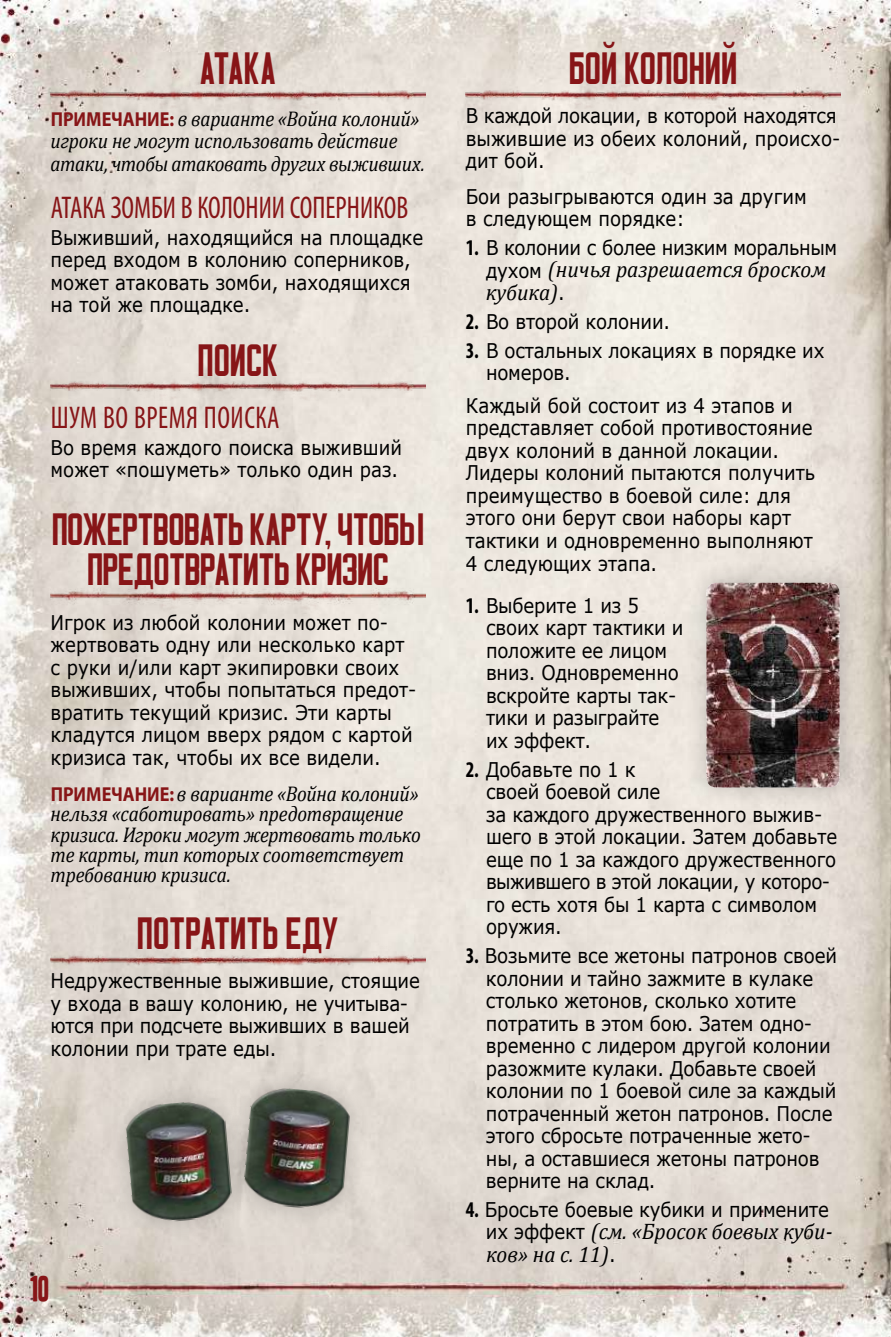
<style>
.page{position:relative;width:891px;height:1337px;background:#fff}
.page>*{position:absolute;margin:0;border:0;box-sizing:border-box;transform-origin:0 0}
.t1{font:45px/40.5px "Matthan Sans NC";letter-spacing:-.015em;color:#871517;text-align:center}
.t2{font:condensed 31.5px "Myriad Pro";color:#871517;scale:.9 1}
.t3{font:condensed 31.5px "Myriad Pro";letter-spacing:.02em;color:#871517;scale:.9 1}
.t4{font:31.5px "Headline HPLHS One";color:#871517}
.t5{font:italic 22.5px/22.5px "Cambria";color:#000;scale:.95 1}
.t6{font:italic 21.38px/20.2px "Cambria";letter-spacing:-.015em;color:#000;scale:.9 1}
.t7{font:20.25px/22.5px "Verdana";letter-spacing:-.01em;color:#000;scale:.9 1}
.s1{font-family:"Myriad Pro";font-weight:700;font-style:normal;font-size:20.25px;color:#871517}
.s2{font-family:"Myriad Pro";font-weight:700;font-stretch:condensed;font-size:22.5px}
.s3{font-family:"Verdana";font-style:normal;font-size:20.25px}
</style>
<div class="page">
<img style="left:0;top:0;width:891px;height:1336px">
<div style="left:684px;top:560px;width:179px;height:250px;background:#000;opacity:.21"></div>
<img style="left:706px;top:583px;width:134px;height:204px">
<div style="left:222px;top:1066px;width:149px;height:163px;background:#dfd8d0"></div>
<img style="left:253px;top:1085px;width:99px;height:126px">
<div style="left:104px;top:1080px;width:149px;height:162px;background:#000;opacity:.21"></div>
<img style="left:124px;top:1099px;width:110px;height:125px">
<img style="left:51px;top:76px;width:374px;height:33px">
<img style="left:51px;top:367px;width:374px;height:33px">
<img style="left:51px;top:581px;width:374px;height:33px">
<img style="left:51px;top:937px;width:374px;height:29px">
<img style="left:466px;top:76px;width:374px;height:33px">
<h1 class="t1" style="left:200px;top:47px;width:78px">АТАКА</h1>
<p class="t6" style="left:51px;top:106px;width:418px;line-height:22.5px"><span class="s1">ПРИМЕЧАНИЕ:</span> в варианте «Война колоний» игроки не могут использовать действие атаки, чтобы атаковать других выживших.</p>
<h2 class="t2" style="left:51px;top:189px;width:399px">АТАКА ЗОМБИ В КОЛОНИИ СОПЕРНИКОВ</h2>
<p class="t7" style="left:51px;top:226px;width:416px">Выживший, находящийся на площадке перед входом в колонию соперников, может атаковать зомби, находящихся на той же площадке.</p>
<h1 class="t1" style="left:198px;top:339px;width:82px">ПОИСК</h1>
<h2 class="t3" style="left:51px;top:399px;width:256px">ШУМ ВО ВРЕМЯ ПОИСКА</h2>
<p class="t7" style="left:51px;top:436px;width:392px">Во время каждого поиска выживший может «пошуметь» только один раз.</p>
<h1 class="t1" style="left:52px;top:508px;width:374px">ПОЖЕРТВОВАТЬ КАРТУ, ЧТОБЫ<br>ПРЕДОТВРАТИТЬ КРИЗИС</h1>
<p class="t7" style="left:51px;top:611px;width:408px">Игрок из любой колонии может по&shy;жертвовать одну или несколько карт с руки и/или карт экипировки своих выживших, чтобы попытаться предот&shy;вратить текущий кризис. Эти карты кладутся лицом вверх рядом с картой кризиса так, чтобы их все видели.</p>
<p class="t6" style="left:51px;top:783px;width:413px"><span class="s1">ПРИМЕЧАНИЕ:</span> в варианте «Война колоний» нельзя «саботировать» предотвращение кризиса. Игроки могут жертвовать только те карты, тип которых соответствует требованию кризиса.</p>
<h1 class="t1" style="left:137px;top:912px;width:204px">ПОТРАТИТЬ ЕДУ</h1>
<p class="t7" style="left:51px;top:969px;width:412px">Недружественные выжившие, стоящие у входа в вашу колонию, не учитыва&shy;ются при подсчете выживших в вашей колонии при трате еды.</p>
<h2 class="t4" style="left:30px;top:1273px;width:21px">10</h2>
<h1 class="t1" style="left:569px;top:47px;width:170px">БОЙ КОЛОНИЙ</h1>
<p class="t7" style="left:466px;top:104px;width:418px">В каждой локации, в которой находятся выжившие из обеих колоний, происхо&shy;дит бой.</p>
<p class="t7" style="left:466px;top:185px;width:380px">Бои разыгрываются один за другим в следующем порядке:</p>
<p class="t7" style="left:466px;top:236px;width:414px"><span class="s2">1.</span> В колонии с более низким моральным</p>
<p class="t5" style="left:486px;top:257px;width:360px"><span class="s3">духом</span> (ничья разрешается броском кубика)<span class="s3">.</span></p>
<p class="t7" style="left:466px;top:310px;width:229px"><span class="s2">2.</span> Во второй колонии.</p>
<p class="t7" style="left:486px;top:339px;width:378px;text-indent:-20px"><span class="s2">3.</span> В остальных локациях в порядке их номеров.</p>
<p class="t7" style="left:466px;top:394px;width:390px">Каждый бой состоит из 4 этапов и представляет собой противостояние двух колоний в данной локации.<br>Лидеры колоний пытаются получить преимущество в боевой силе: для этого они берут свои наборы карт тактики и одновременно выполняют<br>4 следующих этапа.</p>
<p class="t7" style="left:486px;top:594px;width:221px;text-indent:-20px"><span class="s2">1.</span> Выберите 1 из 5 своих карт тактики и положите ее лицом вниз. Одновременно вскройте карты так&shy;тики и разыграйте их эффект.</p>
<p class="t7" style="left:486px;top:757px;width:392px;text-indent:-20px"><span class="s2">2.</span> Добавьте по 1 к<br>своей боевой силе<br>за каждого дружественного выжив&shy;шего в этой локации. Затем добавьте еще по 1 за каждого дружественного выжившего в этой локации, у которо&shy;го есть хотя бы 1 карта с символом оружия.</p>
<p class="t7" style="left:486px;top:944px;width:392px;text-indent:-20px"><span class="s2">3.</span> Возьмите все жетоны патронов своей колонии и тайно зажмите в кулаке столько жетонов, сколько хотите потратить в этом бою. Затем одно&shy;временно с лидером другой колонии разожмите кулаки. Добавьте своей колонии по 1 боевой силе за каждый потраченный жетон патронов. После этого сбросьте потраченные жето&shy;ны, а оставшиеся жетоны патронов верните на склад.</p>
<p class="t7" style="left:466px;top:1198px;width:405px"><span class="s2">4.</span> Бросьте боевые кубики и примените</p>
<p class="t5" style="left:486px;top:1219px;width:366px"><span class="s3">их эффект</span> (см. «Бросок боевых куби&shy;ков» на с. 11)<span class="s3">.</span></p>
</div>
